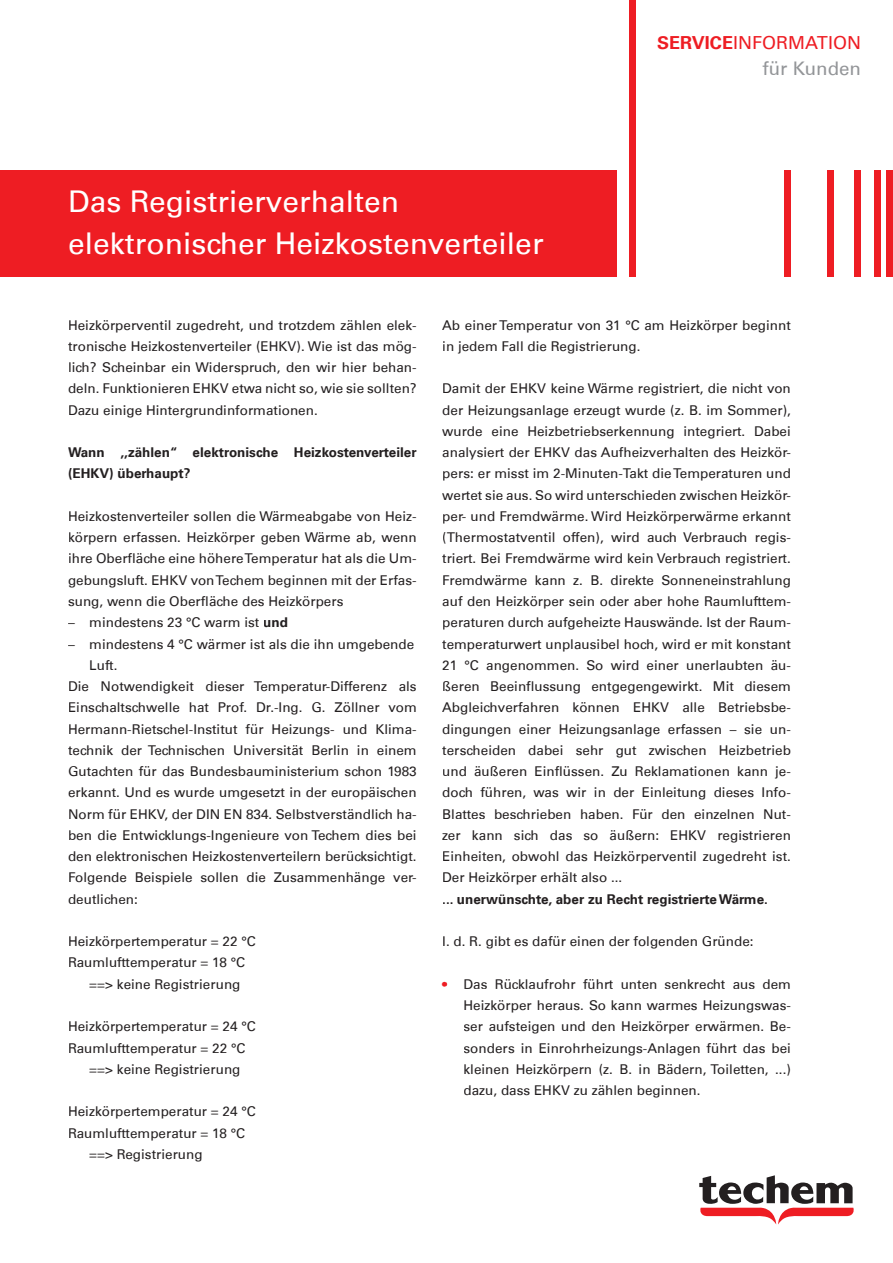
<style>
.page{position:relative;width:893px;height:1263px;background:#fff}
.page>*{position:absolute;margin:0;border:0;box-sizing:border-box;transform-origin:0 0}
.t1{font:30px/42px "Univers 55 Roman";color:#fff}
.t2{font:18.75px "Univers 55 Roman";color:#939598}
.t3{font:18px "Univers 55 Roman";color:#ee1d23}
.t4{font:13.5px/21.3px "Univers 55 Roman";color:#231f20;text-align:justify}
.t5{font:700 13.5px/21.3px "Univers 65";color:#231f20}
.s1{font-family:"Univers 65";font-weight:700}
.s2{color:#ee1d23}
</style>
<div class="page">
<div style="left:0;top:170px;width:617px;height:106px;background:#ee1d23"></div>
<div style="left:784px;top:170px;width:7px;height:106px;background:#ee1d23"></div>
<div style="left:629px;top:0;width:7px;height:276px;background:#ee1d23"></div>
<div style="left:827px;top:170px;width:6px;height:106px;background:#ee1d23"></div>
<div style="left:855px;top:170px;width:6px;height:106px;background:#ee1d23"></div>
<div style="left:874px;top:170px;width:6px;height:106px;background:#ee1d23"></div>
<div style="left:887px;top:170px;width:6px;height:106px;background:#ee1d23"></div>
<svg style="left:699px;top:1175px;width:155px;height:49px"></svg>
<h3 class="t3" style="left:657px;top:32px;width:205px"><span class="s1">SERVICE</span>INFORMATION</h3>
<h1 class="t1" style="left:68px;top:181px;width:477px">Das Registrierverhalten elektronischer Heizkostenverteiler</h1>
<h2 class="t2" style="left:762px;top:58px;width:100px">für Kunden</h2>
<p class="t4" style="left:68px;top:314px;width:350px">Heizkörperventil zugedreht, und trotzdem zählen elek&shy;tronische Heizkostenverteiler (EHKV). Wie ist das mög&shy;lich? Scheinbar ein Widerspruch, den wir hier behan&shy;deln. Funktionieren EHKV etwa nicht so, wie sie sollten?<br>Dazu einige Hintergrundinformationen.</p>
<p class="t5" style="left:68px;top:442px;width:350px">Wann ,,zählen“ elektronische Heizkostenverteiler (EHKV) überhaupt?</p>
<p class="t4" style="left:68px;top:506px;width:350px">Heizkostenverteiler sollen die Wärmeabgabe von Heiz&shy;körpern erfassen. Heizkörper geben Wärme ab, wenn ihre Oberfläche eine höhere Temperatur hat als die Um&shy;gebungsluft. EHKV von Techem beginnen mit der Erfas&shy;sung, wenn die Oberfläche des Heizkörpers</p>
<p class="t4" style="left:68px;top:612px;width:221px">– mindestens 23 °C warm ist <span class="s1">und</span></p>
<p class="t4" style="left:68px;top:633px;width:348px">– mindestens 4 °C wärmer ist als die ihn umgebende</p>
<p class="t4" style="left:89px;top:654px;width:30px">Luft.</p>
<p class="t4" style="left:68px;top:676px;width:350px">Die Notwendigkeit dieser Temperatur-Differenz als</p>
<p class="t4" style="left:68px;top:697px;width:350px">Einschaltschwelle hat Prof. Dr.-Ing. G. Zöllner vom</p>
<p class="t4" style="left:68px;top:718px;width:350px">Hermann-Rietschel-Institut für Heizungs- und Klima-</p>
<p class="t4" style="left:68px;top:739px;width:350px">technik der Technischen Universität Berlin in einem</p>
<p class="t4" style="left:68px;top:761px;width:350px">Gutachten für das Bundesbauministerium schon 1983</p>
<p class="t4" style="left:68px;top:782px;width:350px">erkannt. Und es wurde umgesetzt in der europäischen</p>
<p class="t4" style="left:68px;top:803px;width:350px">Norm für EHKV, der DIN EN 834. Selbstverständlich ha-</p>
<p class="t4" style="left:68px;top:824px;width:350px">ben die Entwicklungs-Ingenieure von Techem dies bei</p>
<p class="t4" style="left:68px;top:846px;width:350px">den elektronischen Heizkostenverteilern berücksichtigt.</p>
<p class="t4" style="left:68px;top:867px;width:350px">Folgende Beispiele sollen die Zusammenhänge ver-</p>
<p class="t4" style="left:68px;top:888px;width:71px">deutlichen:</p>
<p class="t4" style="left:68px;top:931px;width:189px">Heizkörpertemperatur = 22 °C</p>
<p class="t4" style="left:68px;top:952px;width:179px">Raumlufttemperatur = 18 °C</p>
<p class="t4" style="left:89px;top:973px;width:153px">==&gt; keine Registrierung</p>
<p class="t4" style="left:68px;top:1016px;width:189px">Heizkörpertemperatur = 24 °C</p>
<p class="t4" style="left:68px;top:1037px;width:179px">Raumlufttemperatur = 22 °C</p>
<p class="t4" style="left:89px;top:1058px;width:153px">==&gt; keine Registrierung</p>
<p class="t4" style="left:68px;top:1101px;width:189px">Heizkörpertemperatur = 24 °C</p>
<p class="t4" style="left:68px;top:1122px;width:179px">Raumlufttemperatur = 18 °C</p>
<p class="t4" style="left:89px;top:1143px;width:115px">==&gt; Registrierung</p>
<p class="t4" style="left:442px;top:314px;width:350px">Ab einer Temperatur von 31 °C am Heizkörper beginnt in jedem Fall die Registrierung.</p>
<p class="t4" style="left:442px;top:378px;width:350px">Damit der EHKV keine Wärme registriert, die nicht von der Heizungsanlage erzeugt wurde (z. B. im Sommer), wurde eine Heizbetriebserkennung integriert. Dabei analysiert der EHKV das Aufheizverhalten des Heizkör&shy;pers: er misst im 2-Minuten-Takt die Temperaturen und wertet sie aus. So wird unterschieden zwischen Heizkör&shy;per- und Fremdwärme. Wird Heizkörperwärme erkannt (Thermostatventil offen), wird auch Verbrauch regis&shy;triert. Bei Fremdwärme wird kein Verbrauch registriert.<br>Fremdwärme kann z. B. direkte Sonneneinstrahlung auf den Heizkörper sein oder aber hohe Raumlufttem&shy;peraturen durch aufgeheizte Hauswände. Ist der Raum&shy;temperaturwert unplausibel hoch, wird er mit konstant 21 °C angenommen. So wird einer unerlaubten äu&shy;ßeren Beeinflussung entgegengewirkt. Mit diesem Abgleichverfahren können EHKV alle Betriebsbe&shy;dingungen einer Heizungsanlage erfassen – sie un&shy;terscheiden dabei sehr gut zwischen Heizbetrieb und äußeren Einflüssen. Zu Reklamationen kann je&shy;doch führen, was wir in der Einleitung dieses Info-Blattes beschrieben haben. Für den einzelnen Nut&shy;zer kann sich das so äußern: EHKV registrieren Einheiten, obwohl das Heizkörperventil zugedreht ist.<br>Der Heizkörper erhält also ...</p>
<p class="t5" style="left:442px;top:888px;width:327px">... unerwünschte, aber zu Recht registrierte Wärme.</p>
<p class="t4" style="left:442px;top:931px;width:313px">I. d. R. gibt es dafür einen der folgenden Gründe:</p>
<p class="t4" style="left:463px;top:973px;width:329px;text-indent:-21px"><span class="s2">•</span> Das Rücklaufrohr führt unten senkrecht aus dem Heizkörper heraus. So kann warmes Heizungswas&shy;ser aufsteigen und den Heizkörper erwärmen. Be&shy;sonders in Einrohrheizungs-Anlagen führt das bei kleinen Heizkörpern (z. B. in Bädern, Toiletten, ...) dazu, dass EHKV zu zählen beginnen.</p>
</div>
